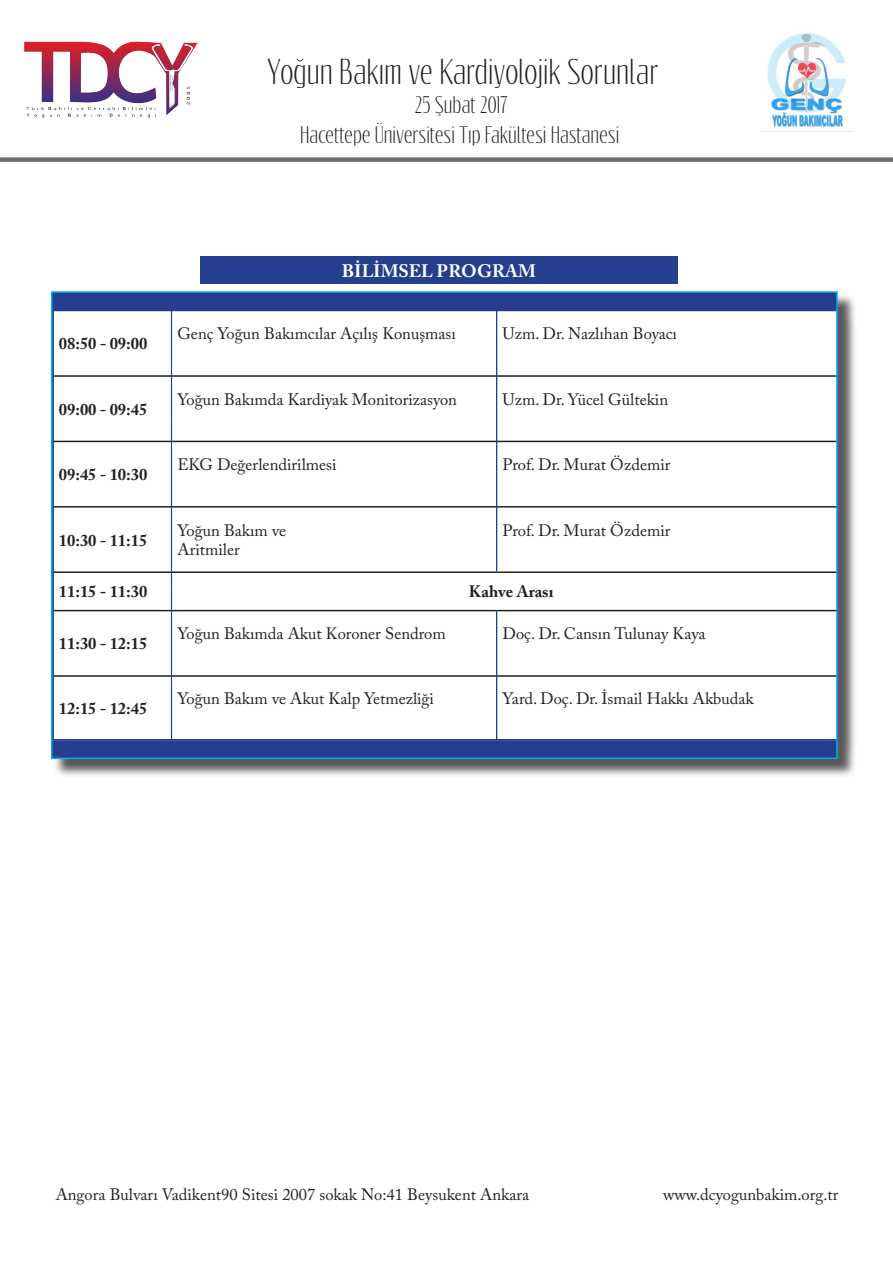
<style>
.page{position:relative;width:893px;height:1263px;background:#fff}
.page>*{position:absolute;margin:0;border:0;box-sizing:border-box;transform-origin:0 0}
.t1{font:31.5px "Reswysokr";color:#231f20}
.t2{font:21px "Reswysokr";color:#231f20}
.t3{font:700 18px "Adobe Caslon Pro";color:#fff}
.t4{font:16.5px "Adobe Caslon Pro";color:#231f20}
.t5{font:700 16.5px "Adobe Caslon Pro";color:#231f20}
</style>
<div class="page">
<img style="left:24px;top:41px;width:173px;height:77px">
<img style="left:761px;top:33px;width:93px;height:99px">
<div style="left:0;top:157px;width:893px;height:5px;background:#6c6d70"></div>
<div style="left:54px;top:294px;width:803px;height:484px;background:#231f20;opacity:.75"></div>
<div style="left:52px;top:292px;width:785px;height:466px;background:#253f8e"></div>
<div style="left:54px;top:311px;width:781px;height:428px;background:#fff"></div>
<div style="left:51px;top:291px;width:787px;height:468px;border:2px solid #00aeef"></div>
<div style="left:200px;top:256px;width:478px;height:28px;background:#253f8e"></div>
<p class="t1" style="left:267px;top:52px;width:393px">Yoğun Bakım ve Kardiyolojik Sorunlar</p>
<p class="t2" style="left:415px;top:92px;width:95px">25 Şubat 2017</p>
<p class="t2" style="left:300px;top:122px;width:320px">Hacettepe Üniversitesi Tıp Fakültesi Hastanesi</p>
<p class="t3" style="left:342px;top:260px;width:196px">BİLİMSEL PROGRAM</p>
<p class="t5" style="left:59px;top:334px;width:90px">08:50 - 09:00</p>
<p class="t4" style="left:177px;top:324px;width:280px">Genç Yoğun Bakımcılar Açılış Konuşması</p>
<p class="t4" style="left:503px;top:324px;width:176px">Uzm. Dr. Nazlıhan Boyacı</p>
<p class="t5" style="left:59px;top:399px;width:90px">09:00 - 09:45</p>
<p class="t4" style="left:177px;top:389px;width:281px">Yoğun Bakımda Kardiyak Monitorizasyon</p>
<p class="t4" style="left:503px;top:389px;width:167px">Uzm. Dr. Yücel Gültekin</p>
<p class="t5" style="left:59px;top:465px;width:90px">09:45 - 10:30</p>
<p class="t4" style="left:177px;top:455px;width:160px">EKG Değerlendirilmesi</p>
<p class="t4" style="left:503px;top:455px;width:169px">Prof. Dr. Murat Özdemir</p>
<p class="t5" style="left:59px;top:530px;width:90px">10:30 - 11:15</p>
<p class="t4" style="left:177px;top:520px;width:110px">Yoğun Bakım ve</p>
<p class="t4" style="left:177px;top:540px;width:64px">Aritmiler</p>
<p class="t4" style="left:503px;top:520px;width:169px">Prof. Dr. Murat Özdemir</p>
<p class="t5" style="left:59px;top:582px;width:90px">11:15 - 11:30</p>
<p class="t5" style="left:469px;top:582px;width:86px">Kahve Arası</p>
<p class="t5" style="left:59px;top:634px;width:90px">11:30 - 12:15</p>
<p class="t4" style="left:177px;top:624px;width:270px">Yoğun Bakımda Akut Koroner Sendrom</p>
<p class="t4" style="left:503px;top:624px;width:204px">Doç. Dr. Cansın Tulunay Kaya</p>
<p class="t5" style="left:59px;top:698px;width:90px">12:15 - 12:45</p>
<p class="t4" style="left:177px;top:689px;width:258px">Yoğun Bakım ve Akut Kalp Yetmezliği</p>
<p class="t4" style="left:503px;top:689px;width:253px">Yard. Doç. Dr. İsmail Hakkı Akbudak</p>
<p class="t4" style="left:56px;top:1184px;width:475px">Angora Bulvarı Vadikent90 Sitesi 2007 sokak No:41 Beysukent Ankara</p>
<p class="t4" style="left:663px;top:1184px;width:177px">www.dcyogunbakim.org.tr</p>
</div>
